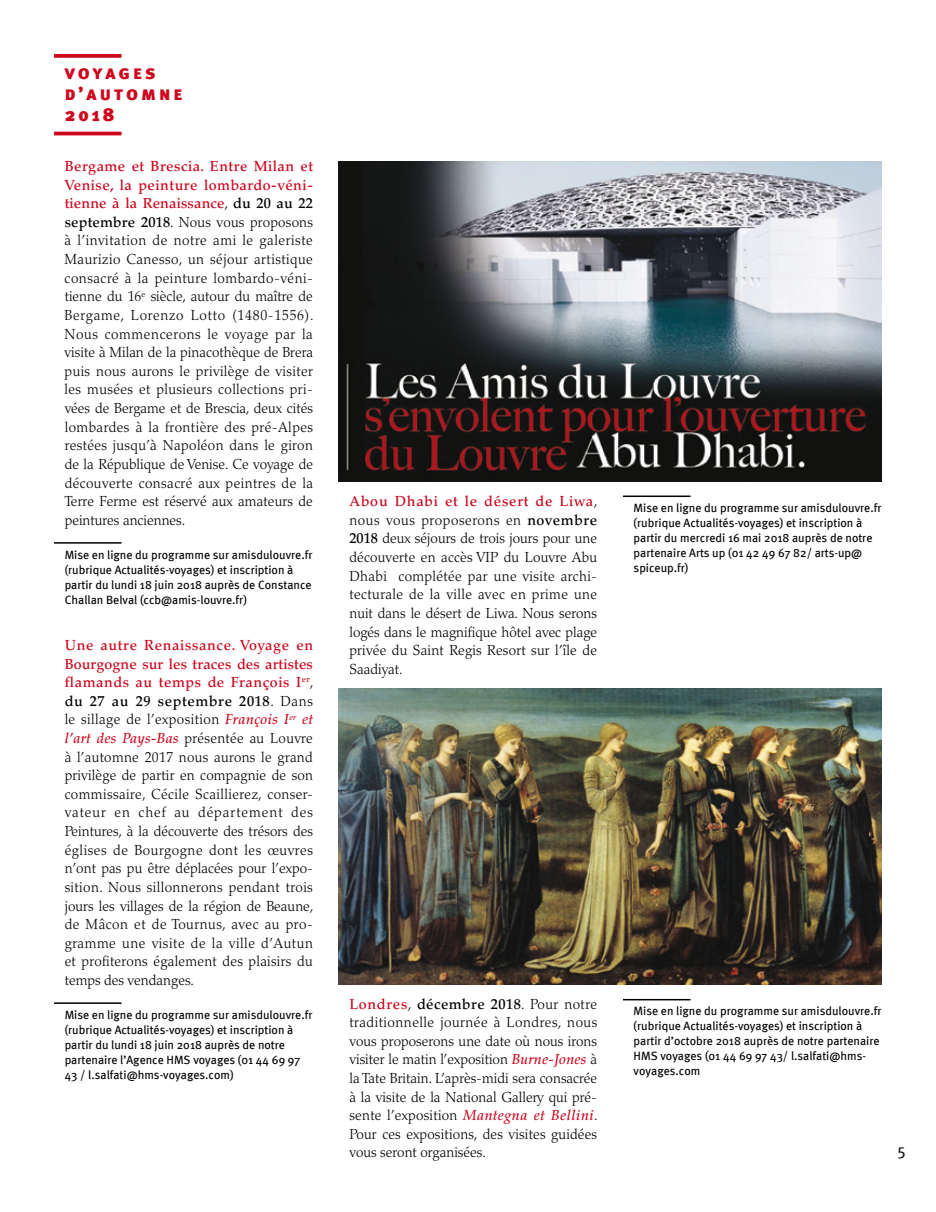
<style>
.page{position:relative;width:936px;height:1212px;background:#fff}
.page>*{position:absolute;margin:0;border:0;box-sizing:border-box;transform-origin:0 0}
.t1{font:18.75px/21px "Meta Black Caps";letter-spacing:.16em;color:#cd071e}
.t2{font:16.5px "Meta Offc Norm";color:#000}
.t3{font:300 14.55px/18.6px "Palatino LT Std";letter-spacing:.005em;color:#000;text-align:justify;scale:.95 1}
.t4{font:12px/15px "Meta";color:#000}
.s1{font-weight:500;color:#cc071e}
.s2{font-weight:500}
.s3{font-weight:500;font-style:italic;color:#cc071e}
</style>
<div class="page">
<svg style="left:54px;top:54px;width:67px;height:4px"></svg>
<hr style="left:54px;top:132px;width:67px;height:3px;background:#cd071e">
<hr style="left:54px;top:542px;width:67px;height:2px;background:#000">
<hr style="left:54px;top:1002px;width:67px;height:2px;background:#000">
<img style="left:339px;top:688px;width:542px;height:296px">
<hr style="left:623px;top:495px;width:67px;height:2px;background:#000">
<img style="left:339px;top:161px;width:542px;height:321px">
<hr style="left:623px;top:999px;width:67px;height:1px;background:#000">
<p class="t1" style="left:65px;top:62px;width:119px">voyages d’automne<br>2018</p>
<p class="t3" style="left:65px;top:157px;width:263px"><span class="s1">Bergame et Brescia. Entre Milan et Venise, la peinture lombardo-véni&shy;tienne à la Renaissance</span>, <span class="s2">du 20 au 22 septembre 2018</span>. Nous vous proposons à l’invitation de notre ami le galeriste Maurizio Canesso, un séjour artistique consacré à la peinture lombardo-véni&shy;tienne du 16<sup>e</sup> siècle, autour du maître de Bergame, Lorenzo Lotto (1480-1556).<br>Nous commencerons le voyage par la visite à Milan de la pinacothèque de Brera puis nous aurons le privilège de visiter les musées et plusieurs collections pri&shy;vées de Bergame et de Brescia, deux cités lombardes à la frontière des pré-Alpes restées jusqu’à Napoléon dans le giron de la République de Venise. Ce voyage de découverte consacré aux peintres de la Terre Ferme est réservé aux amateurs de peintures anciennes.</p>
<p class="t4" style="left:65px;top:547px;width:249px">Mise en ligne du programme sur amisdulouvre.fr (rubrique Actualités-voyages) et inscription à partir du lundi 18 juin 2018 auprès de Constance Challan Belval (ccb@amis-louvre.fr)</p>
<p class="t3" style="left:65px;top:636px;width:263px"><span class="s1">Une autre Renaissance. Voyage en Bourgogne sur les traces des artistes flamands au temps de François I</span><sup>er</sup>, <span class="s2">du 27 au 29 septembre 2018</span>. Dans le sillage de l’exposition <span class="s3">François I</span><sup>er</sup> <span class="s3">et l’art des Pays-Bas</span> présentée au Louvre à l’automne 2017 nous aurons le grand privilège de partir en compagnie de son commissaire, Cécile Scaillierez, conser&shy;vateur en chef au département des Peintures, à la découverte des trésors des églises de Bourgogne dont les œuvres n’ont pas pu être déplacées pour l’expo&shy;sition. Nous sillonnerons pendant trois jours les villages de la région de Beaune, de Mâcon et de Tournus, avec au pro&shy;gramme une visite de la ville d’Autun et profiterons également des plaisirs du temps des vendanges.</p>
<p class="t4" style="left:65px;top:1007px;width:249px">Mise en ligne du programme sur amisdulouvre.fr (rubrique Actualités-voyages) et inscription à partir du lundi 18 juin 2018 auprès de notre partenaire l’Agence HMS voyages (01 44 69 97<br>43 / l.salfati@hms-voyages.com)</p>
<p class="t3" style="left:349px;top:492px;width:263px"><span class="s1">Abou Dhabi et le désert de Liwa</span>, nous vous proposerons en <span class="s2">novembre 2018</span> deux séjours de trois jours pour une découverte en accès VIP du Louvre Abu Dhabi complétée par une visite archi&shy;tecturale de la ville avec en prime une nuit dans le désert de Liwa. Nous serons logés dans le magnifique hôtel avec plage privée du Saint Regis Resort sur l’île de Saadiyat.</p>
<p class="t3" style="left:349px;top:994px;width:263px"><span class="s1">Londres</span>, <span class="s2">décembre 2018</span>. Pour notre traditionnelle journée à Londres, nous vous proposerons une date où nous irons visiter le matin l’exposition <span class="s3">Burne-Jones</span> à la Tate Britain. L’après-midi sera consacrée à la visite de la National Gallery qui pré&shy;sente l’exposition <span class="s3">Mantegna et Bellini</span>.<br>Pour ces expositions, des visites guidées vous seront organisées.</p>
<p class="t4" style="left:633px;top:500px;width:249px">Mise en ligne du programme sur amisdulouvre.fr (rubrique Actualités-voyages) et inscription à partir du mercredi 16 mai 2018 auprès de notre partenaire Arts up (01 42 49 67 82/ arts-up@ spiceup.fr)</p>
<p class="t4" style="left:633px;top:1003px;width:249px">Mise en ligne du programme sur amisdulouvre.fr (rubrique Actualités-voyages) et inscription à partir d’octobre 2018 auprès de notre partenaire HMS voyages (01 44 69 97 43/ l.salfati@hms&shy;voyages.com</p>
<p class="t2" style="left:896px;top:1143px;width:11px">5</p>
</div>
